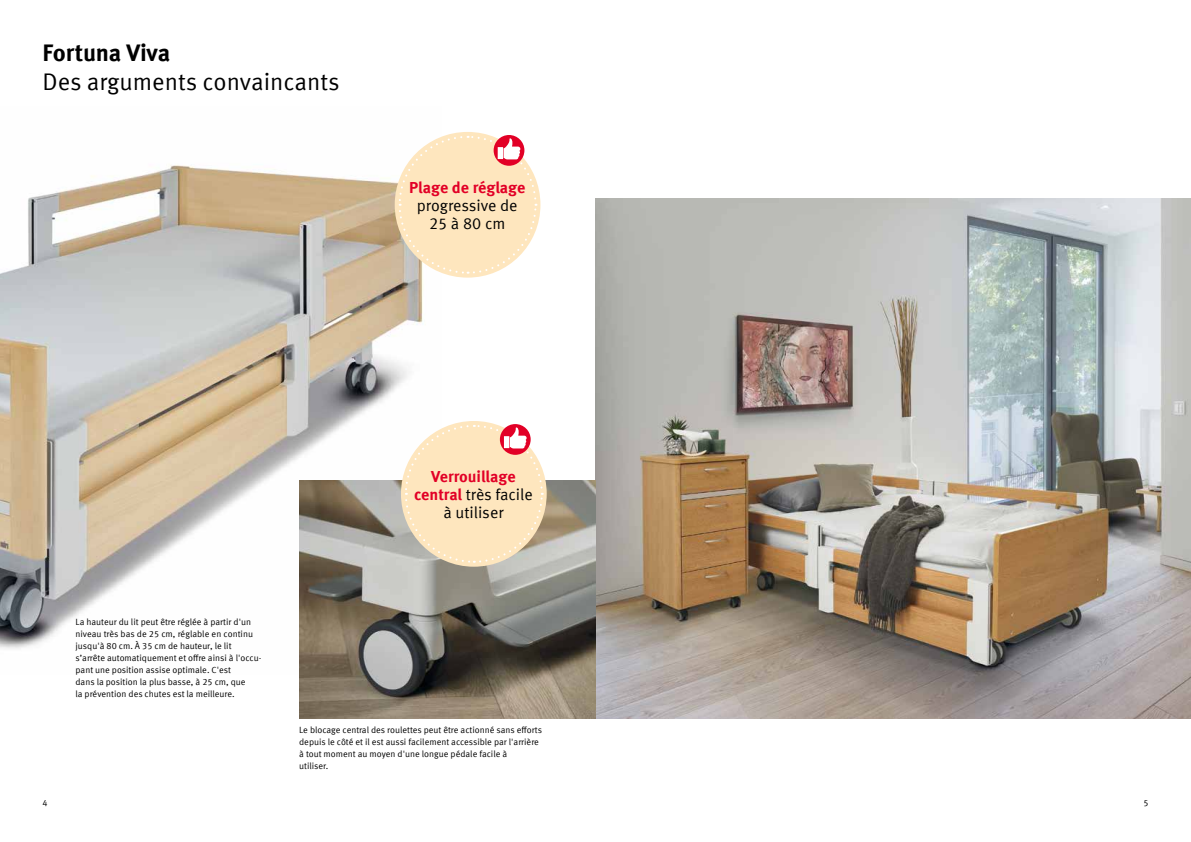
<style>
.page{position:relative;width:1191px;height:842px;background:#fff}
.page>*{position:absolute;margin:0;border:0;box-sizing:border-box;transform-origin:0 0}
.t1{font:24px "Meta Offc Norm";color:#000}
.t2{font:700 24px "Meta Offc";letter-spacing:-.01em;color:#000}
.t3{font:16px/18px "Meta Offc Norm";letter-spacing:-.005em;color:#000;text-align:center}
.t4{font:700 16px "Meta Offc";letter-spacing:-.005em;color:#e20026}
.t5{font:9px/12px "Meta Offc Norm";color:#000}
.s1{font-family:"Meta Offc";font-weight:700;color:#e20026}
</style>
<div class="page">
<img style="left:0;top:165px;width:423px;height:484px">
<img style="left:595px;top:198px;width:596px;height:521px">
<img style="left:299px;top:481px;width:296px;height:238px">
<svg style="left:397px;top:135px;width:140px;height:140px;background:#fbe2c2"></svg>
<svg style="left:404px;top:424px;width:140px;height:140px;background:#f7dfbf"></svg>
<h1 class="t2" style="left:43px;top:38px;width:129px">Fortuna Viva</h1>
<h1 class="t1" style="left:43px;top:67px;width:299px">Des arguments convaincants</h1>
<h2 class="t4" style="left:409px;top:178px;width:118px">Plage de réglage</h2>
<h2 class="t3" style="left:417px;top:197px;width:102px">progressive de<br>25 à 80 cm</h2>
<p class="t5" style="left:75px;top:616px;width:187px">La hauteur du lit peut être réglée à partir d'un niveau très bas de 25 cm, réglable en continu jusqu'à 80 cm. À 35 cm de hauteur, le lit s’arrête automatiquement et offre ainsi à l'occu&shy;pant une position assise optimale. C'est<br>dans la position la plus basse, à 25 cm, que<br>la prévention des chutes est la meilleure.</p>
<h2 class="t4" style="left:431px;top:467px;width:86px">Verrouillage</h2>
<h2 class="t3" style="left:414px;top:486px;width:120px"><span class="s1">central</span> très facile à utiliser</h2>
<p class="t5" style="left:299px;top:724px;width:244px">Le blocage central des roulettes peut être actionné sans efforts depuis le côté et il est aussi facilement accessible par l'arrière à tout moment au moyen d'une longue pédale facile à<br>utiliser.</p>
<p class="t5" style="left:43px;top:797px;width:7px">4</p>
<p class="t5" style="left:1143px;top:797px;width:7px">5</p>
</div>
